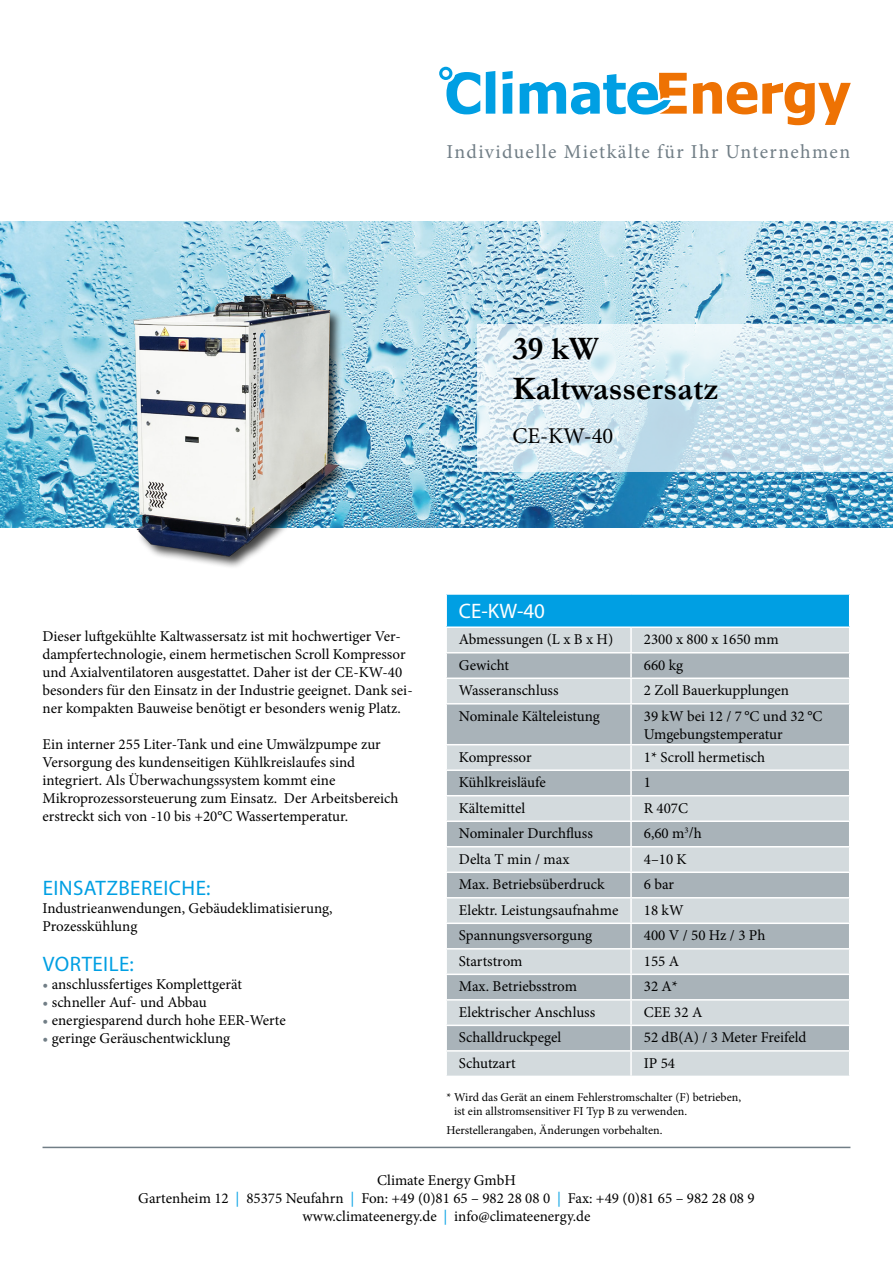
<style>
.page{position:relative;width:893px;height:1263px;background:#fff}
.page>*{position:absolute;margin:0;border:0;box-sizing:border-box;transform-origin:0 0}
.t1{font:700 33px/39.6px "Garamond";color:#000}
.t2{font:22.5px "Minion Pro";color:#000}
.t3{font:21px "Myriad Pro";letter-spacing:.02em;color:#009fe3}
.t4{font:21px "Myriad Pro";color:#fff}
.t5{font:19.8px "Minion Pro";letter-spacing:.07em;color:#717e86}
.t6{font:15px/18px "Minion Pro";color:#000}
.t7{font:12px/13.5px "Minion Pro";color:#000}
.s1{color:#717e86}
.s2{color:#009fe3}
</style>
<div class="page">
<img style="left:0;top:221px;width:893px;height:306px">
<hr style="left:43px;top:1147px;width:807px;height:1px;background:#717e86">
<svg style="left:502px;top:71px;width:11px;height:43px"></svg>
<svg style="left:486px;top:71px;width:9px;height:43px"></svg>
<svg style="left:693px;top:82px;width:158px;height:43px"></svg>
<svg style="left:520px;top:73px;width:167px;height:42px"></svg>
<svg style="left:439px;top:67px;width:41px;height:47px"></svg>
<div style="left:446px;top:594px;width:404px;height:33px;background:#009fe3"></div>
<div style="left:447px;top:628px;width:402px;height:448px;background:#d3dadd"></div>
<svg style="left:447px;top:653px;width:402px;height:397px;background:#bcc4c9"></svg>
<hr style="left:445px;top:593px;width:186px;height:2px;background:#fff">
<hr style="left:445px;top:595px;width:2px;height:31px;background:#fff">
<hr style="left:631px;top:593px;width:219px;height:2px;background:#fff">
<hr style="left:849px;top:595px;width:1px;height:31px;background:#fff">
<hr style="left:445px;top:626px;width:186px;height:2px;background:#fff">
<hr style="left:631px;top:626px;width:219px;height:2px;background:#fff">
<hr style="left:630px;top:628px;width:2px;height:24px;background:#fff">
<hr style="left:445px;top:652px;width:186px;height:1px;background:#fff">
<hr style="left:631px;top:652px;width:219px;height:1px;background:#fff">
<hr style="left:630px;top:653px;width:2px;height:24px;background:#fff">
<hr style="left:445px;top:677px;width:186px;height:2px;background:#fff">
<hr style="left:631px;top:677px;width:219px;height:2px;background:#fff">
<hr style="left:630px;top:679px;width:2px;height:24px;background:#fff">
<hr style="left:445px;top:703px;width:186px;height:1px;background:#fff">
<hr style="left:631px;top:703px;width:219px;height:1px;background:#fff">
<hr style="left:630px;top:704px;width:2px;height:40px;background:#fff">
<hr style="left:445px;top:744px;width:186px;height:1px;background:#fff">
<hr style="left:631px;top:744px;width:219px;height:1px;background:#fff">
<hr style="left:630px;top:745px;width:2px;height:24px;background:#fff">
<hr style="left:445px;top:769px;width:186px;height:2px;background:#fff">
<hr style="left:631px;top:769px;width:219px;height:2px;background:#fff">
<hr style="left:630px;top:771px;width:2px;height:24px;background:#fff">
<hr style="left:445px;top:795px;width:186px;height:1px;background:#fff">
<hr style="left:631px;top:795px;width:219px;height:1px;background:#fff">
<hr style="left:630px;top:796px;width:2px;height:24px;background:#fff">
<hr style="left:445px;top:820px;width:186px;height:2px;background:#fff">
<hr style="left:631px;top:820px;width:219px;height:2px;background:#fff">
<hr style="left:630px;top:822px;width:2px;height:24px;background:#fff">
<hr style="left:445px;top:846px;width:186px;height:1px;background:#fff">
<hr style="left:631px;top:846px;width:219px;height:1px;background:#fff">
<hr style="left:630px;top:847px;width:2px;height:24px;background:#fff">
<hr style="left:445px;top:871px;width:186px;height:2px;background:#fff">
<hr style="left:631px;top:871px;width:219px;height:2px;background:#fff">
<hr style="left:630px;top:873px;width:2px;height:24px;background:#fff">
<hr style="left:445px;top:897px;width:186px;height:1px;background:#fff">
<hr style="left:631px;top:897px;width:219px;height:1px;background:#fff">
<hr style="left:630px;top:898px;width:2px;height:24px;background:#fff">
<hr style="left:445px;top:922px;width:186px;height:2px;background:#fff">
<hr style="left:631px;top:922px;width:219px;height:2px;background:#fff">
<hr style="left:630px;top:924px;width:2px;height:24px;background:#fff">
<hr style="left:445px;top:948px;width:186px;height:1px;background:#fff">
<hr style="left:631px;top:948px;width:219px;height:1px;background:#fff">
<hr style="left:630px;top:949px;width:2px;height:24px;background:#fff">
<hr style="left:445px;top:973px;width:186px;height:2px;background:#fff">
<hr style="left:631px;top:973px;width:219px;height:2px;background:#fff">
<hr style="left:630px;top:975px;width:2px;height:24px;background:#fff">
<hr style="left:445px;top:999px;width:186px;height:1px;background:#fff">
<hr style="left:631px;top:999px;width:219px;height:1px;background:#fff">
<hr style="left:630px;top:1000px;width:2px;height:24px;background:#fff">
<hr style="left:445px;top:1024px;width:186px;height:2px;background:#fff">
<hr style="left:631px;top:1024px;width:219px;height:2px;background:#fff">
<hr style="left:630px;top:1026px;width:2px;height:24px;background:#fff">
<hr style="left:445px;top:1050px;width:186px;height:1px;background:#fff">
<hr style="left:631px;top:1050px;width:219px;height:1px;background:#fff">
<hr style="left:630px;top:1051px;width:2px;height:25px;background:#fff">
<svg style="left:478px;top:324px;width:415px;height:148px"></svg>
<img style="left:81px;top:221px;width:310px;height:346px">
<h3 class="t5" style="left:447px;top:139px;width:405px">Individuelle Mietkälte für Ihr Unternehmen</h3>
<h1 class="t1" style="left:512px;top:329px;width:208px">39 kW<br>Kaltwassersatz</h1>
<h2 class="t2" style="left:512px;top:420px;width:102px">CE-KW-40</h2>
<p class="t6" style="left:43px;top:628px;width:372px">Dieser luftgekühlte Kaltwassersatz ist mit hochwertiger Ver&shy;dampfertechnologie, einem hermetischen Scroll Kompressor und Axialventilatoren ausgestattet. Daher ist der CE-KW-40 besonders für den Einsatz in der Industrie geeignet. Dank sei&shy;ner kompakten Bauweise benötigt er besonders wenig Platz.</p>
<p class="t6" style="left:43px;top:736px;width:357px">Ein interner 255 Liter-Tank und eine Umwälzpumpe zur Versorgung des kundenseitigen Kühlkreislaufes sind integriert. Als Überwachungssystem kommt eine Mikroprozessorsteuerung zum Einsatz. Der Arbeitsbereich erstreckt sich von -10 bis +20°C Wassertemperatur.</p>
<h3 class="t3" style="left:43px;top:875px;width:169px">EINSATZBEREICHE:</h3>
<p class="t6" style="left:43px;top:899px;width:292px">Industrieanwendungen, Gebäudeklimatisierung,<br>Prozesskühlung</p>
<h3 class="t3" style="left:43px;top:951px;width:93px">VORTEILE:</h3>
<p class="t6" style="left:43px;top:976px;width:201px"><span class="s1">•</span> anschlussfertiges Komplettgerät</p>
<p class="t6" style="left:43px;top:994px;width:166px"><span class="s1">•</span> schneller Auf- und Abbau</p>
<p class="t6" style="left:43px;top:1012px;width:245px"><span class="s1">•</span> energiesparend durch hohe EER-Werte</p>
<p class="t6" style="left:43px;top:1030px;width:189px"><span class="s1">•</span> geringe Geräuschentwicklung</p>
<h3 class="t4" style="left:459px;top:598px;width:88px">CE-KW-40</h3>
<p class="t6" style="left:459px;top:630px;width:156px">Abmessungen (L x B x H)</p>
<p class="t6" style="left:644px;top:630px;width:136px">2300 x 800 x 1650 mm</p>
<p class="t6" style="left:459px;top:656px;width:52px">Gewicht</p>
<p class="t6" style="left:644px;top:656px;width:41px">660 kg</p>
<p class="t6" style="left:459px;top:681px;width:101px">Wasseranschluss</p>
<p class="t6" style="left:644px;top:681px;width:147px">2 Zoll Bauerkupplungen</p>
<p class="t6" style="left:459px;top:707px;width:142px">Nominale Kälteleistung</p>
<p class="t6" style="left:644px;top:707px;width:180px">39 kW bei 12 / 7 °C und 32 °C<br>Umgebungstemperatur</p>
<p class="t6" style="left:459px;top:748px;width:74px">Kompressor</p>
<p class="t6" style="left:644px;top:748px;width:123px">1* Scroll hermetisch</p>
<p class="t6" style="left:459px;top:773px;width:88px">Kühlkreisläufe</p>
<p class="t6" style="left:644px;top:773px;width:9px">1</p>
<p class="t6" style="left:459px;top:799px;width:68px">Kältemittel</p>
<p class="t6" style="left:644px;top:799px;width:46px">R 407C</p>
<p class="t6" style="left:459px;top:824px;width:135px">Nominaler Durchfluss</p>
<p class="t6" style="left:644px;top:824px;width:59px">6,60 m<sup>3</sup>/h</p>
<p class="t6" style="left:459px;top:850px;width:112px">Delta T min / max</p>
<p class="t6" style="left:644px;top:850px;width:44px">4–10 K</p>
<p class="t6" style="left:459px;top:875px;width:147px">Max. Betriebsüberdruck</p>
<p class="t6" style="left:644px;top:875px;width:32px">6 bar</p>
<p class="t6" style="left:459px;top:901px;width:161px">Elektr. Leistungsaufnahme</p>
<p class="t6" style="left:644px;top:901px;width:41px">18 kW</p>
<p class="t6" style="left:459px;top:926px;width:135px">Spannungsversorgung</p>
<p class="t6" style="left:644px;top:926px;width:123px">400 V / 50 Hz / 3 Ph</p>
<p class="t6" style="left:459px;top:952px;width:65px">Startstrom</p>
<p class="t6" style="left:644px;top:952px;width:37px">155 A</p>
<p class="t6" style="left:459px;top:977px;width:120px">Max. Betriebsstrom</p>
<p class="t6" style="left:644px;top:977px;width:36px">32 A*</p>
<p class="t6" style="left:459px;top:1003px;width:138px">Elektrischer Anschluss</p>
<p class="t6" style="left:644px;top:1003px;width:60px">CEE 32 A</p>
<p class="t6" style="left:459px;top:1028px;width:104px">Schalldruckpegel</p>
<p class="t6" style="left:644px;top:1028px;width:164px">52 dB(A) / 3 Meter Freifeld</p>
<p class="t6" style="left:459px;top:1054px;width:58px">Schutzart</p>
<p class="t6" style="left:644px;top:1054px;width:33px">IP 54</p>
<p class="t7" style="left:454px;top:1090px;width:289px;text-indent:-8px">* Wird das Gerät an einem Fehlerstromschalter (F) betrieben, ist ein allstromsensitiver FI Typ B zu verwenden.</p>
<p class="t7" style="left:446px;top:1123px;width:218px">Herstellerangaben, Änderungen vorbehalten.</p>
<p class="t6" style="left:138px;top:1171px;width:618px;text-align:center">Climate Energy GmbH<br>Gartenheim 12 <span class="s2">|</span> 85375 Neufahrn <span class="s2">|</span> Fon: +49 (0)81 65 – 982 28 08 0 <span class="s2">|</span> Fax: +49 (0)81 65 – 982 28 08 9 www.climateenergy.de <span class="s2">|</span> info@climateenergy.de</p>
</div>
